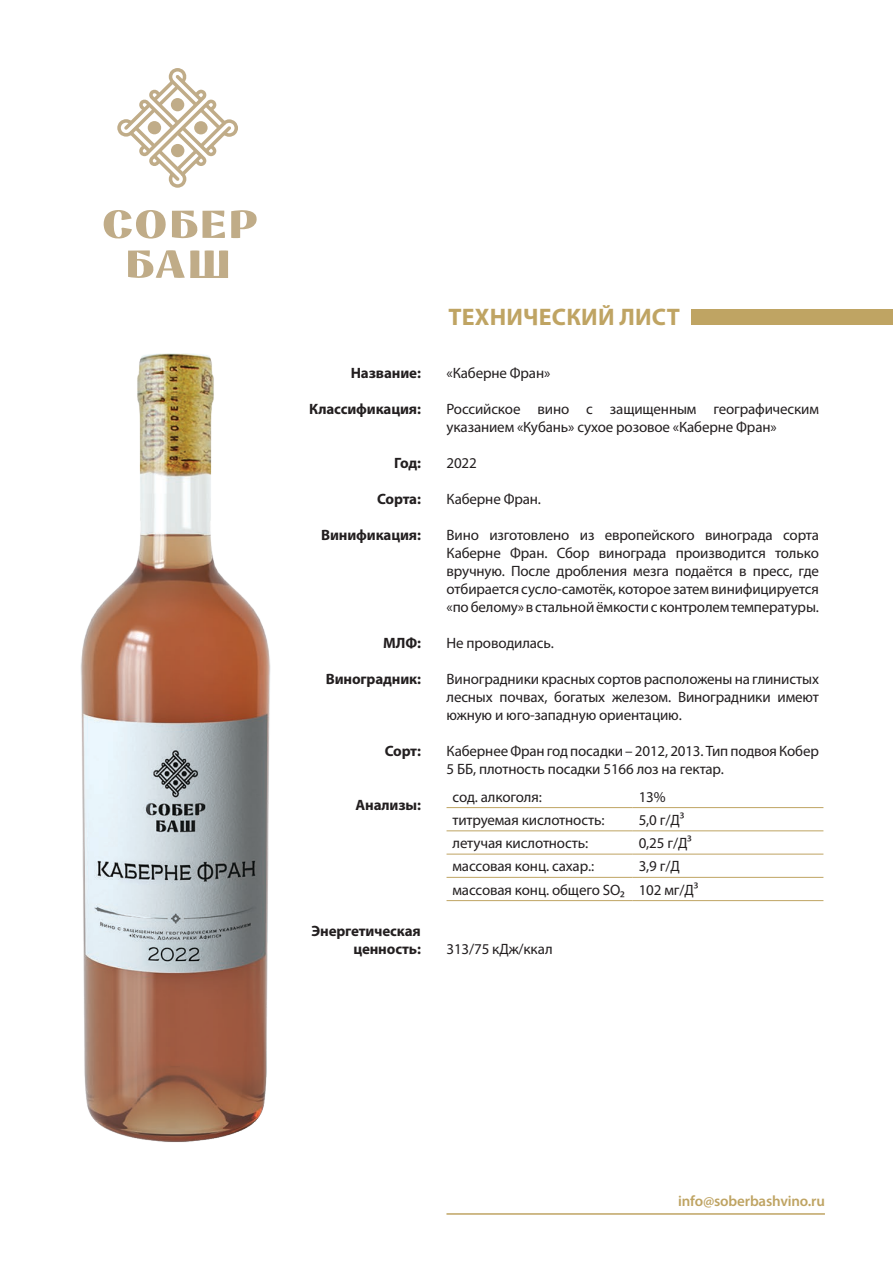
<style>
.page{position:relative;width:893px;height:1263px;background:#fff}
.page>*{position:absolute;margin:0;border:0;box-sizing:border-box;transform-origin:0 0}
.t1{font:700 24px "Myriad Pro";letter-spacing:.01em;color:#bfa463}
.t2{font:15px/18px "Myriad Pro";letter-spacing:-.01em;color:#231f20}
.t3{font:700 15px/18px "Myriad Pro";letter-spacing:-.01em;color:#231f20;text-align:right}
.t4{font:600 15px "Myriad Pro";letter-spacing:-.01em;color:#bfa463}
</style>
<div class="page">
<hr style="left:446px;top:1213px;width:379px;height:2px;background:#bfa463">
<div style="left:691px;top:309px;width:202px;height:16px;background:#bfa463"></div>
<svg style="left:103px;top:210px;width:63px;height:29px"></svg>
<svg style="left:231px;top:210px;width:26px;height:28px"></svg>
<svg style="left:172px;top:211px;width:53px;height:27px"></svg>
<svg style="left:128px;top:250px;width:100px;height:28px"></svg>
<svg style="left:117px;top:68px;width:121px;height:120px"></svg>
<div style="left:194px;top:121px;width:14px;height:13px;background:#c0ac88;border-radius:50%"></div>
<div style="left:171px;top:144px;width:13px;height:13px;background:#c0ac88;border-radius:50%"></div>
<div style="left:148px;top:121px;width:13px;height:13px;background:#c0ac88;border-radius:50%"></div>
<hr style="left:447px;top:807px;width:186px;height:1px;background:#bfa463">
<hr style="left:633px;top:807px;width:190px;height:1px;background:#bfa463">
<hr style="left:447px;top:830px;width:186px;height:1px;background:#bfa463">
<hr style="left:633px;top:830px;width:190px;height:1px;background:#bfa463">
<hr style="left:447px;top:854px;width:186px;height:1px;background:#bfa463">
<hr style="left:633px;top:854px;width:190px;height:1px;background:#bfa463">
<hr style="left:447px;top:877px;width:186px;height:1px;background:#bfa463">
<hr style="left:633px;top:877px;width:190px;height:1px;background:#bfa463">
<hr style="left:447px;top:900px;width:186px;height:1px;background:#bfa463">
<hr style="left:633px;top:900px;width:190px;height:1px;background:#bfa463">
<img style="left:80px;top:353px;width:191px;height:789px">
<h1 class="t1" style="left:448px;top:302px;width:233px">ТЕХНИЧЕСКИЙ ЛИСТ</h1>
<p class="t3" style="left:351px;top:363px;width:72px">Название:</p>
<p class="t2" style="left:447px;top:364px;width:105px">«Каберне Фран»</p>
<p class="t3" style="left:309px;top:399px;width:113px">Классификация:</p>
<p class="t2" style="left:447px;top:400px;width:374px">Российское вино с защищенным географическим указанием «Кубань» сухое розовое «Каберне Фран»</p>
<p class="t3" style="left:394px;top:453px;width:28px">Год:</p>
<p class="t2" style="left:447px;top:454px;width:32px">2022</p>
<p class="t3" style="left:377px;top:489px;width:45px">Сорта:</p>
<p class="t2" style="left:447px;top:490px;width:96px">Каберне Фран.</p>
<p class="t3" style="left:321px;top:525px;width:101px">Винификация:</p>
<p class="t2" style="left:447px;top:526px;width:374px;text-align:justify">Вино изготовлено из европейского винограда сорта Каберне Фран. Сбор винограда производится только вручную. После дробления мезга подаётся в пресс, где отбирается сусло-самотёк, которое затем винифицируется «по белому» в стальной ёмкости с контролем температуры.</p>
<p class="t3" style="left:383px;top:633px;width:39px">МЛФ:</p>
<p class="t2" style="left:447px;top:634px;width:109px">Не проводилась.</p>
<p class="t3" style="left:326px;top:669px;width:97px">Виноградник:</p>
<p class="t2" style="left:447px;top:670px;width:374px;text-align:justify">Виноградники красных сортов расположены на глинистых лесных почвах, богатых железом. Виноградники имеют южную и юго-западную ориентацию.</p>
<p class="t3" style="left:385px;top:741px;width:38px">Сорт:</p>
<p class="t2" style="left:447px;top:742px;width:374px">Кабернее Фран год посадки – 2012, 2013. Тип подвоя Кобер<br>5 ББ, плотность посадки 5166 лоз на гектар.</p>
<p class="t3" style="left:355px;top:795px;width:67px">Анализы:</p>
<p class="t2" style="left:453px;top:787px;width:91px">сод. алкоголя:</p>
<p class="t2" style="left:639px;top:787px;width:28px">13%</p>
<p class="t2" style="left:453px;top:810px;width:153px">титруемая кислотность:</p>
<p class="t2" style="left:639px;top:810px;width:47px">5,0 г/Д3</p>
<p class="t2" style="left:453px;top:834px;width:137px">летучая кислотность:</p>
<p class="t2" style="left:639px;top:834px;width:55px">0,25 г/Д3</p>
<p class="t2" style="left:453px;top:857px;width:143px">массовая конц. сахар.:</p>
<p class="t2" style="left:453px;top:854px;width:247px;line-height:23.2px;text-indent:186px">3,9 г/Д массовая конц. общего SO₂ 102 мг/Д3</p>
<p class="t3" style="left:312px;top:921px;width:111px">Энергетическая ценность:</p>
<p class="t2" style="left:447px;top:940px;width:108px">313/75 кДж/ккал</p>
<p class="t4" style="left:678px;top:1191px;width:148px">info@soberbashvino.ru</p>
</div>
